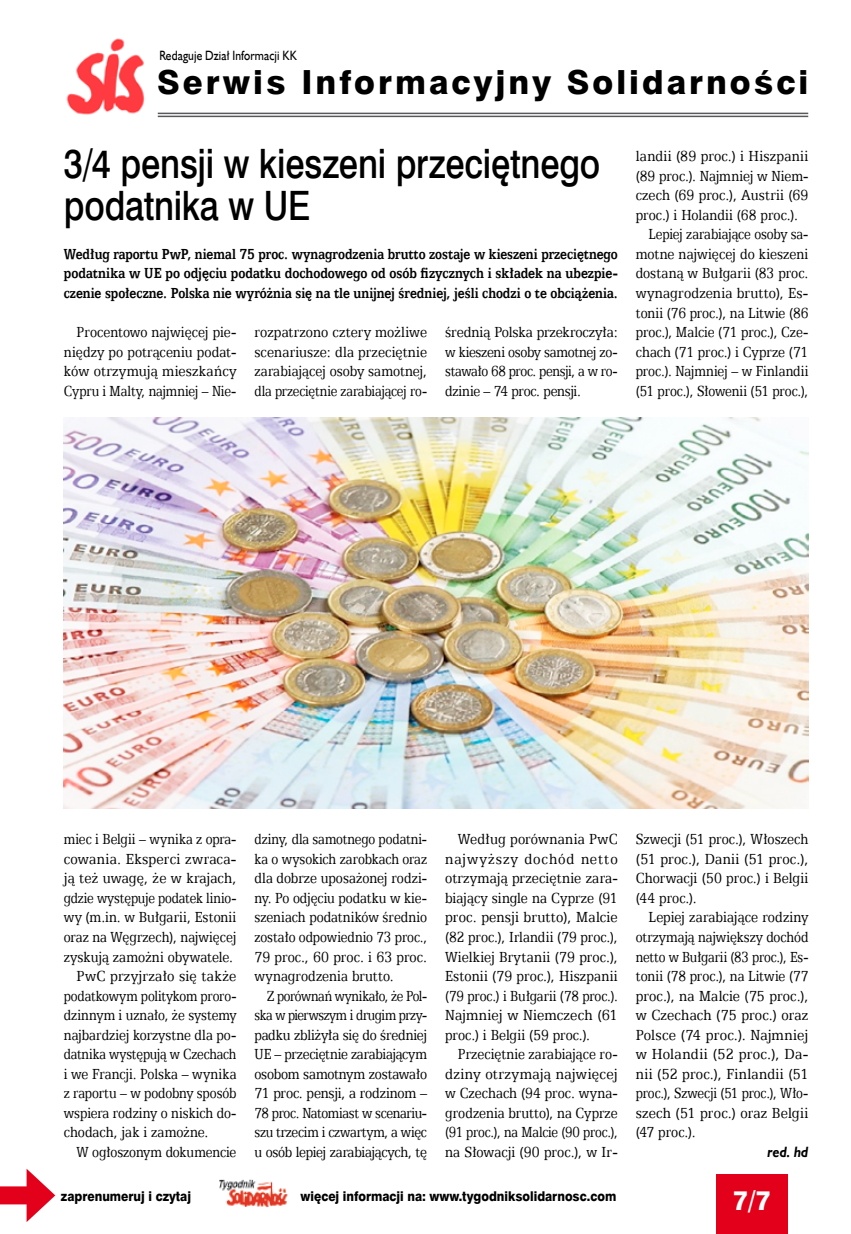
<style>
.page{position:relative;width:851px;height:1234px;background:#fff}
.page>*{position:absolute;margin:0;border:0;box-sizing:border-box;transform-origin:0 0}
.t1{font:40.5px/42px "Swis 721 Md EU";letter-spacing:-.005em;color:#000;scale:.85 1}
.t2{font:33.3px "Swis 721 Hv EU";letter-spacing:.09em;color:#000}
.t3{font:27px "Swis 721 Hv EU";color:#fff;scale:.9 1}
.t4{font:16.5px/19.5px "Egyptian 505 EU";color:#000;text-align:justify;scale:.87 1}
.t5{font:16.5px/19.5px "Egyptian 505 EU";color:#000;text-align:justify;scale:.86 1}
.t6{font:16.5px/19.5px "Egyptian 505 EU";color:#000;text-align:justify;scale:.85 1}
.t7{font:16.5px/19.5px "Egyptian 505 EU";color:#000;text-align:justify;scale:.81 1}
.t8{font:16.5px/19.5px "Egyptian 505 EU";color:#000;text-align:justify;scale:.84 1}
.t9{font:16.5px/19.5px "Egyptian 505 EU";color:#000;text-align:justify;scale:.82 1}
.t10{font:700 16.5px/19.5px "Egyptian 505 EU";color:#000;text-align:justify;scale:.83 1}
.t11{font:16.5px "Egyptian 505 EU";color:#000;scale:.83 1}
.t12{font:16.5px "Egyptian 505 EU";color:#000;scale:.89 1}
.t13{font:16.5px "Egyptian 505 EU";letter-spacing:.02em;color:#000;scale:.88 1}
.t14{font:italic 700 15px "Humanst 521 EU";color:#000;scale:.9 1}
.t15{font:13.5px "Swis 721 Hv EU";color:#000;scale:.9 1}
.t16{font:13.5px "Humanst 521 EU";letter-spacing:.015em;color:#000;scale:.85 1}
</style>
<div class="page">
<div style="left:716px;top:1174px;width:72px;height:59px;background:#e2001a"></div>
<img style="left:219px;top:1179px;width:69px;height:27px">
<div style="left:0;top:1186px;width:38px;height:18px;background:#e2001a"></div>
<svg style="left:27px;top:1169px;width:28px;height:52px"></svg>
<img style="left:66px;top:38px;width:80px;height:77px">
<hr style="left:158px;top:113px;width:650px;height:1px;background:#58585a">
<hr style="left:158px;top:116px;width:650px;height:1px;background:#58585a">
<img style="left:64px;top:417px;width:744px;height:391px">
<p class="t16" style="left:159px;top:47px;width:163px">Redaguje Dział Informacji KK</p>
<h2 class="t2" style="left:157px;top:62px;width:652px">Serwis Informacyjny Solidarności</h2>
<h1 class="t1" style="left:64px;top:145px;width:632px">3/4 pensji w kieszeni przeciętnego podatnika w UE</h1>
<p class="t10" style="left:64px;top:244px;width:669px">Według raportu PwP, niemal 75 proc. wynagrodzenia brutto zostaje w kieszeni przeciętnego podatnika w UE po odjęciu podatku dochodowego od osób fizycznych i składek na ubezpie&shy;czenie społeczne. Polska nie wyróżnia się na tle unijnej średniej, jeśli chodzi o te obciążenia.</p>
<p class="t6" style="left:64px;top:322px;width:204px;text-indent:13px">Procentowo najwięcej pie&shy;niędzy po potrąceniu podat&shy;ków otrzymują mieszkańcy Cypru i Malty, najmniej – Nie-</p>
<p class="t5" style="left:254px;top:322px;width:202px">rozpatrzono cztery możliwe scenariusze: dla przeciętnie zarabiającej osoby samotnej, dla przeciętnie zarabiającej ro-</p>
<p class="t4" style="left:445px;top:322px;width:200px">średnią Polska przekroczyła: w kieszeni osoby samotnej zo&shy;stawało 68 proc. pensji, a w ro&shy;dzinie – 74 proc. pensji.</p>
<p class="t4" style="left:635px;top:146px;width:200px">landii (89 proc.) i Hiszpanii</p>
<p class="t6" style="left:635px;top:166px;width:204px">(89 proc.). Najmniej w Niem-</p>
<p class="t5" style="left:635px;top:185px;width:202px">czech (69 proc.), Austrii (69</p>
<p class="t6" style="left:635px;top:205px;width:192px">proc.) i Holandii (68 proc.).</p>
<p class="t9" style="left:648px;top:224px;width:196px">Lepiej zarabiające osoby sa-</p>
<p class="t6" style="left:635px;top:244px;width:204px">motne najwięcej do kieszeni</p>
<p class="t6" style="left:635px;top:263px;width:204px">dostaną w Bułgarii (83 proc.</p>
<p class="t4" style="left:635px;top:283px;width:200px">wynagrodzenia brutto), Es-</p>
<p class="t8" style="left:635px;top:302px;width:207px">tonii (76 proc.), na Litwie (86</p>
<p class="t8" style="left:635px;top:322px;width:207px">proc.), Malcie (71 proc.), Cze-</p>
<p class="t6" style="left:635px;top:341px;width:204px">chach (71 proc.) i Cyprze (71</p>
<p class="t11" style="left:635px;top:361px;width:209px">proc.). Najmniej – w Finlandii</p>
<p class="t11" style="left:635px;top:381px;width:209px">(51 proc.), Słowenii (51 proc.),</p>
<p class="t11" style="left:64px;top:829px;width:209px">miec i Belgii – wynika z opra-</p>
<p class="t12" style="left:64px;top:849px;width:195px">cowania. Eksperci zwraca-</p>
<p class="t4" style="left:64px;top:868px;width:200px">ją też uwagę, że w krajach,</p>
<p class="t7" style="left:64px;top:887px;width:214px">gdzie występuje podatek linio-</p>
<p class="t6" style="left:64px;top:907px;width:204px">wy (m.in. w Bułgarii, Estonii</p>
<p class="t8" style="left:64px;top:926px;width:207px">oraz na Węgrzech), najwięcej</p>
<p class="t6" style="left:64px;top:946px;width:201px">zyskują zamożni obywatele.</p>
<p class="t13" style="left:77px;top:966px;width:183px">PwC przyjrzało się także</p>
<p class="t9" style="left:64px;top:985px;width:212px">podatkowym politykom proro-</p>
<p class="t11" style="left:64px;top:1005px;width:209px">dzinnym i uznało, że systemy</p>
<p class="t8" style="left:64px;top:1024px;width:207px">najbardziej korzystne dla po-</p>
<p class="t7" style="left:64px;top:1043px;width:215px">datnika występują w Czechach</p>
<p class="t8" style="left:64px;top:1063px;width:207px">i we Francji. Polska – wynika</p>
<p class="t11" style="left:64px;top:1083px;width:209px">z raportu – w podobny sposób</p>
<p class="t11" style="left:64px;top:1102px;width:209px">wspiera rodziny o niskich do-</p>
<p class="t6" style="left:64px;top:1121px;width:172px">chodach, jak i zamożne.</p>
<p class="t11" style="left:77px;top:1141px;width:194px">W ogłoszonym dokumencie</p>
<p class="t9" style="left:254px;top:829px;width:212px">dziny, dla samotnego podatni&shy;ka o wysokich zarobkach oraz dla dobrze uposażonej rodzi&shy;ny. Po odjęciu podatku w kie&shy;szeniach podatników średnio zostało odpowiednio 73 proc., 79 proc., 60 proc. i 63 proc. wynagrodzenia brutto.</p>
<p class="t7" style="left:254px;top:985px;width:215px;text-indent:13px">Z porównań wynikało, że Pol&shy;ska w pierwszym i drugim przy&shy;padku zbliżyła się do średniej UE – przeciętnie zarabiającym osobom samotnym zostawało 71 proc. pensji, a rodzinom – 78 proc. Natomiast w scenariu&shy;szu trzecim i czwartym, a więc u osób lepiej zarabiających, tę</p>
<p class="t4" style="left:445px;top:829px;width:200px;text-indent:13px">Według porównania PwC najwyższy dochód netto otrzymają przeciętnie zara&shy;biający single na Cyprze (91 proc. pensji brutto), Malcie (82 proc.), Irlandii (79 proc.), Wielkiej Brytanii (79 proc.), Estonii (79 proc.), Hiszpanii (79 proc.) i Bułgarii (78 proc.).<br>Najmniej w Niemczech (61 proc.) i Belgii (59 proc.).</p>
<p class="t8" style="left:445px;top:1043px;width:207px;text-indent:13px">Przeciętnie zarabiające ro&shy;dziny otrzymają najwięcej w Czechach (94 proc. wyna&shy;grodzenia brutto), na Cyprze (91 proc.), na Malcie (90 proc.), na Słowacji (90 proc.), w Ir-</p>
<p class="t15" style="left:61px;top:1187px;width:146px">zaprenumeruj i czytaj</p>
<p class="t15" style="left:300px;top:1187px;width:352px">więcej informacji na: www.tygodniksolidarnosc.com</p>
<p class="t6" style="left:635px;top:829px;width:204px">Szwecji (51 proc.), Włoszech (51 proc.), Danii (51 proc.), Chorwacji (50 proc.) i Belgii (44 proc.).</p>
<p class="t5" style="left:635px;top:907px;width:202px;text-indent:13px">Lepiej zarabiające rodziny otrzymają największy dochód netto w Bułgarii (83 proc.), Es&shy;tonii (78 proc.), na Litwie (77 proc.), na Malcie (75 proc.), w Czechach (75 proc.) oraz Polsce (74 proc.). Najmniej w Holandii (52 proc.), Da&shy;nii (52 proc.), Finlandii (51 proc.), Szwecji (51 proc.), Wło&shy;szech (51 proc.) oraz Belgii (47 proc.).</p>
<p class="t14" style="left:767px;top:1141px;width:47px">red. hd</p>
<h3 class="t3" style="left:733px;top:1183px;width:42px">7/7</h3>
</div>
